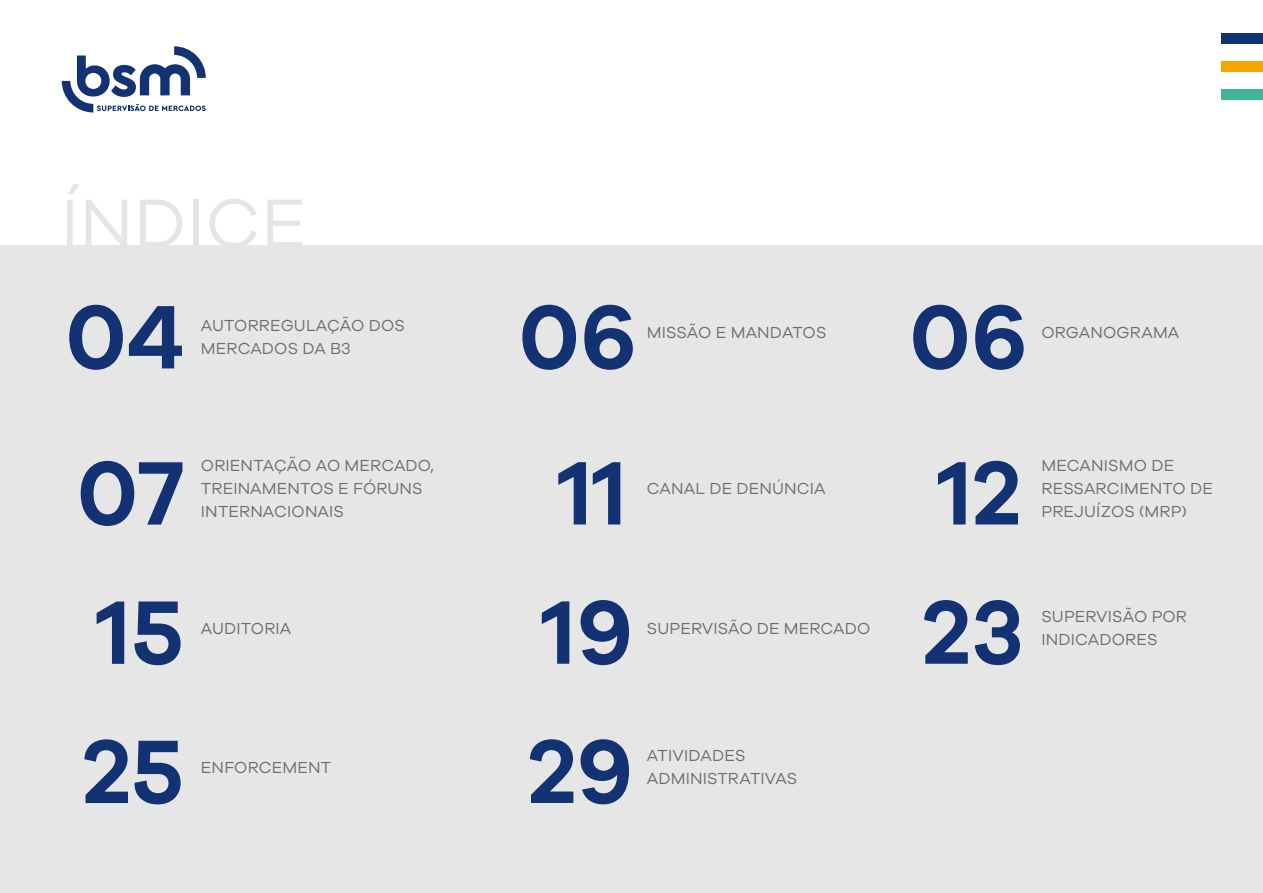
<style>
.page{position:relative;width:1263px;height:893px;background:#fff}
.page>*{position:absolute;margin:0;border:0;box-sizing:border-box;transform-origin:0 0}
.t1{font:600 93px/139.2px "Galano Grotesque";color:#123274;text-align:justify}
.t2{font:70.95px "Galano Grotesque";letter-spacing:.01em;color:#e5e5e5}
.t3{font:16.5px/23.1px "Galano Grotesque";letter-spacing:.01em;color:#706f6f}
</style>
<div class="page">
<div style="left:0;top:245px;width:1263px;height:648px;background:#e6e6e6"></div>
<div style="left:1221px;top:62px;width:42px;height:10px;background:#f7a600"></div>
<div style="left:1221px;top:89px;width:42px;height:11px;background:#3fb498"></div>
<div style="left:1221px;top:34px;width:42px;height:10px;background:#123274"></div>
<svg style="left:62px;top:46px;width:144px;height:66px"></svg>
<h2 class="t2" style="left:61px;top:181px;width:247px">ÍNDICE</h2>
<h1 class="t1" style="left:65px;top:265px;width:121px">04</h1>
<h1 class="t1" style="left:518px;top:265px;width:120px">06</h1>
<h1 class="t1" style="left:909px;top:265px;width:120px">06</h1>
<p class="t3" style="left:201px;top:313px;width:205px">AUTORREGULAÇÃO DOS<br>MERCADOS DA B3</p>
<p class="t3" style="left:1041px;top:320px;width:139px">ORGANOGRAMA</p>
<p class="t3" style="left:647px;top:320px;width:181px">MISSÃO E MANDATOS</p>
<p class="t3" style="left:201px;top:453px;width:235px">ORIENTAÇÃO AO MERCADO,<br>TREINAMENTOS E FÓRUNS<br>INTERNACIONAIS</p>
<h1 class="t1" style="left:77px;top:421px;width:109px">07<br>15<br>25</h1>
<h1 class="t1" style="left:922px;top:421px;width:103px">12<br>23</h1>
<h1 class="t1" style="left:528px;top:421px;width:107px;text-align:center">11<br>19<br>29</h1>
<p class="t3" style="left:647px;top:477px;width:180px">CANAL DE DENÚNCIA</p>
<p class="t3" style="left:647px;top:616px;width:225px">SUPERVISÃO DE MERCADO</p>
<p class="t3" style="left:201px;top:616px;width:92px">AUDITORIA</p>
<p class="t3" style="left:647px;top:744px;width:152px">ATIVIDADES<br>ADMINISTRATIVAS</p>
<p class="t3" style="left:201px;top:755px;width:132px">ENFORCEMENT</p>
<p class="t3" style="left:1041px;top:454px;width:173px">MECANISMO DE<br>RESSARCIMENTO DE<br>PREJUÍZOS (MRP)</p>
<p class="t3" style="left:1041px;top:604px;width:147px">SUPERVISÃO POR<br>INDICADORES</p>
</div>
